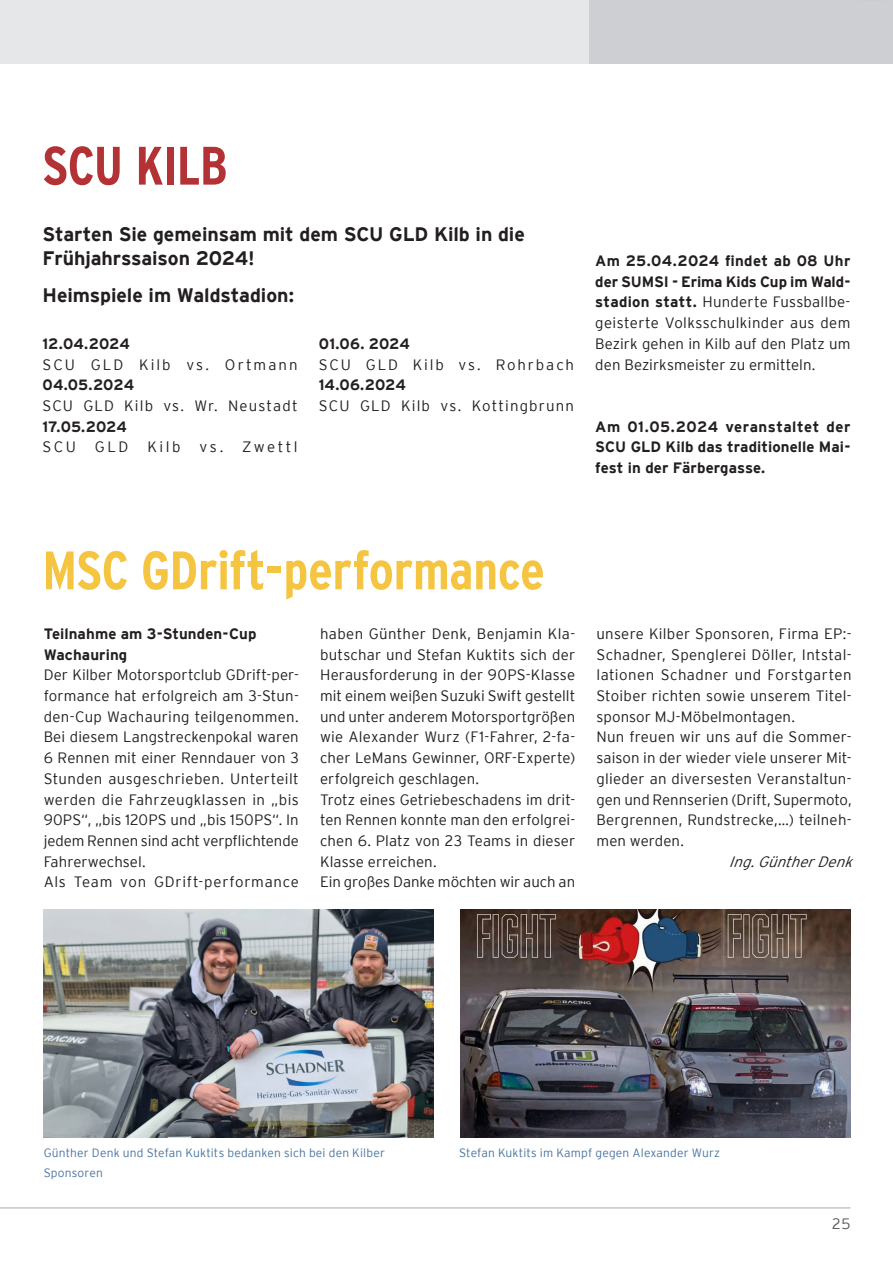
<style>
.page{position:relative;width:893px;height:1263px;background:#fff}
.page>*{position:absolute;margin:0;border:0;box-sizing:border-box;transform-origin:0 0}
.t1{font:700 condensed 54px "Interstate";letter-spacing:-.005em;color:#f5c542}
.t2{font:700 condensed 54px "Interstate";letter-spacing:-.01em;color:#b23235}
.t3{font:700 19.5px/24px "Interstate";letter-spacing:-.005em;color:#231f20}
.t4{font:300 15px/20.7px "Interstate";letter-spacing:.01em;color:#231f20}
.t5{font:700 15px/20.7px "Interstate";letter-spacing:.005em;color:#231f20}
.t6{font:300 15px "Interstate";letter-spacing:.075em;color:#231f20}
.t7{font:300 15px "Interstate";letter-spacing:.125em;color:#231f20}
.t8{font:300 15px "Interstate";letter-spacing:.135em;color:#231f20}
.t9{font:italic 300 15px "Interstate";color:#231f20}
.t10{font:300 15px "Interstate";letter-spacing:.16em;color:#231f20}
.t11{font:300 15px "Interstate";color:#57585a}
.t12{font:300 12px/20.7px "Interstate";letter-spacing:.015em;color:#4c759f}
.s1{font-weight:700}
</style>
<div class="page">
<div style="left:0;top:0;width:893px;height:64px;background:linear-gradient(to right,#eeeff1,#cecfd2)"></div>
<hr style="left:0;top:1208px;width:850px;height:1px;background:#a8a9ad">
<img style="left:460px;top:909px;width:390px;height:228px">
<img style="left:43px;top:909px;width:391px;height:228px">
<h1 class="t2" style="left:43px;top:135px;width:186px">SCU KILB</h1>
<h2 class="t3" style="left:43px;top:222px;width:484px">Starten Sie gemeinsam mit dem SCU GLD Kilb in die<br>Frühjahrssaison 2024!</h2>
<h2 class="t3" style="left:43px;top:283px;width:253px">Heimspiele im Waldstadion:</h2>
<p class="t5" style="left:43px;top:333px;width:89px">12.04.2024</p>
<p class="t8" style="left:43px;top:356px;width:257px">SCU GLD Kilb vs. Ortmann</p>
<p class="t5" style="left:43px;top:374px;width:93px">04.05.2024</p>
<p class="t6" style="left:43px;top:397px;width:257px">SCU GLD Kilb vs. Wr. Neustadt</p>
<p class="t5" style="left:43px;top:416px;width:86px">17.05.2024</p>
<p class="t4" style="left:43px;top:437px;width:35px">SCU</p>
<p class="t4" style="left:95px;top:437px;width:35px">GLD</p>
<p class="t4" style="left:147px;top:437px;width:35px">Kilb</p>
<p class="t10" style="left:200px;top:439px;width:100px">vs. Zwettl</p>
<p class="t5" style="left:319px;top:333px;width:92px">01.06. 2024</p>
<p class="t7" style="left:319px;top:356px;width:257px">SCU GLD Kilb vs. Rohrbach</p>
<p class="t5" style="left:319px;top:374px;width:88px">14.06.2024</p>
<p class="t6" style="left:319px;top:397px;width:257px">SCU GLD Kilb vs. Kottingbrunn</p>
<p class="t4" style="left:595px;top:250px;width:257px;text-align:justify"><span class="s1">Am 25.04.2024 findet ab 08 Uhr der SUMSI - Erima Kids Cup im Wald&shy;stadion statt.</span> Hunderte Fussballbe&shy;geisterte Volksschulkinder aus dem Bezirk gehen in Kilb auf den Platz um den Bezirksmeister zu ermitteln.</p>
<p class="t5" style="left:595px;top:416px;width:257px;text-align:justify">Am 01.05.2024 veranstaltet der SCU GLD Kilb das traditionelle Mai&shy;fest in der Färbergasse.</p>
<h1 class="t1" style="left:43px;top:540px;width:504px">MSC GDrift-performance</h1>
<p class="t5" style="left:44px;top:623px;width:214px">Teilnahme am 3-Stunden-Cup<br>Wachauring</p>
<p class="t4" style="left:44px;top:664px;width:257px">Der Kilber Motorsportclub GDrift-per&shy;formance hat erfolgreich am 3-Stun&shy;den-Cup Wachauring teilgenommen.<br>Bei diesem Langstreckenpokal waren 6 Rennen mit einer Renndauer von 3<br>Stunden ausgeschrieben. Unterteilt werden die Fahrzeugklassen in „bis 90PS“, „bis 120PS und „bis 150PS“. In jedem Rennen sind acht verpflichtende Fahrerwechsel.<br>Als Team von GDrift-performance</p>
<p class="t4" style="left:320px;top:623px;width:257px">haben Günther Denk, Benjamin Kla&shy;butschar und Stefan Kuktits sich der Herausforderung in der 90PS-Klasse mit einem weißen Suzuki Swift gestellt und unter anderem Motorsportgrößen wie Alexander Wurz (F1-Fahrer, 2-fa&shy;cher LeMans Gewinner, ORF-Experte) erfolgreich geschlagen.<br>Trotz eines Getriebeschadens im drit&shy;ten Rennen konnte man den erfolgrei&shy;chen 6. Platz von 23 Teams in dieser Klasse erreichen.<br>Ein großes Danke möchten wir auch an</p>
<p class="t4" style="left:596px;top:623px;width:257px">unsere Kilber Sponsoren, Firma EP:- Schadner, Spenglerei Döller, Intstal&shy;lationen Schadner und Forstgarten Stoiber richten sowie unserem Titel&shy;sponsor MJ-Möbelmontagen.<br>Nun freuen wir uns auf die Sommer&shy;saison in der wieder viele unserer Mit&shy;glieder an diversesten Veranstaltun&shy;gen und Rennserien (Drift, Supermoto, Bergrennen, Rundstrecke,…) teilneh&shy;men werden.</p>
<p class="t9" style="left:729px;top:853px;width:130px">Ing.GüntherDenk</p>
<p class="t12" style="left:44px;top:1142px;width:343px">Günther Denk und Stefan Kuktits bedanken sich bei den Kilber<br>Sponsoren</p>
<p class="t12" style="left:459px;top:1142px;width:262px">Stefan Kuktits im Kampf gegen Alexander Wurz</p>
<p class="t11" style="left:832px;top:1215px;width:20px">25</p>
</div>
